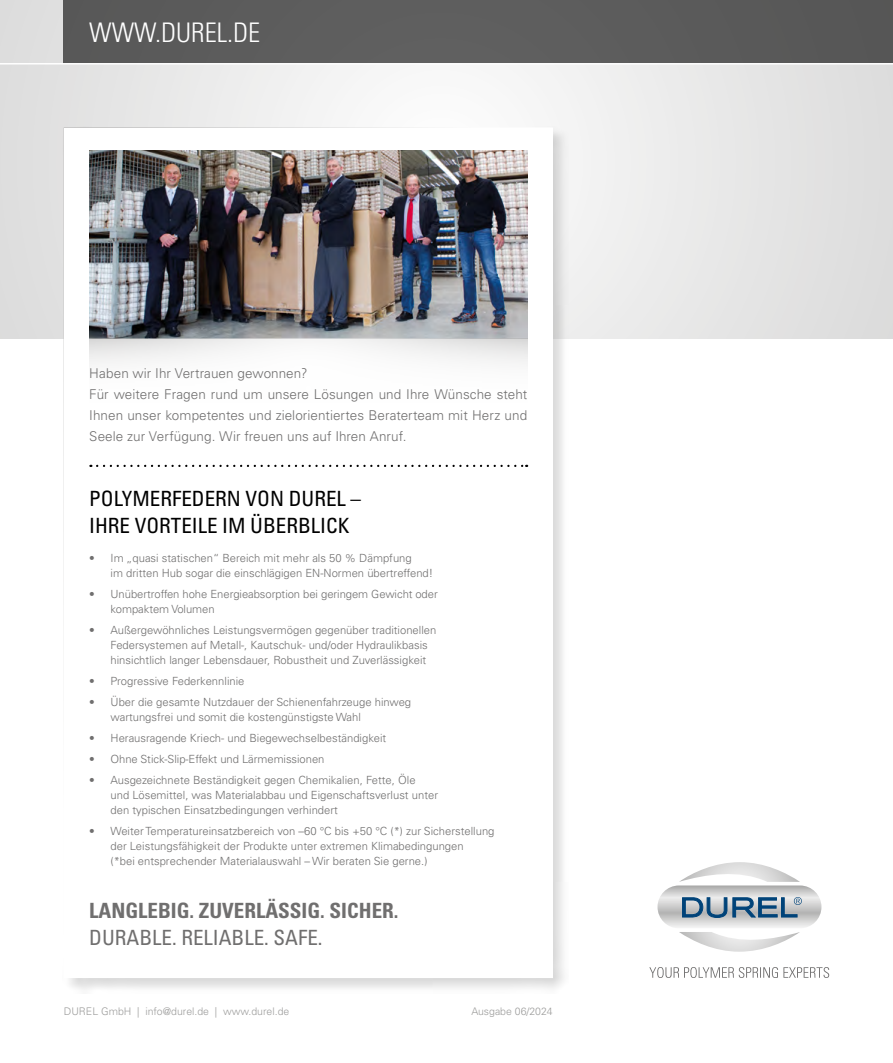
<style>
.page{position:relative;width:893px;height:1063px;background:#fff}
.page>*{position:absolute;margin:0;border:0;box-sizing:border-box;transform-origin:0 0}
.t1{font:27px "Univers LTCYR 47 Light Cond";color:#fff}
.t2{font:condensed 21px/27px "Univers LTCYR 57";color:#000}
.t3{font:21px "Univers LTCYR 67 Bold Cond";color:#706f6f}
.t4{font:condensed 21px "Univers LTCYR 57";color:#706f6f}
.t5{font:300 13.5px/21px "Univers LTCYR 45";letter-spacing:.005em;color:#706f6f}
.t6{font:300 11.25px/15px "Univers LTCYR 45";color:#706f6f}
.t7{font:300 10.5px "Univers LTCYR 45";color:#9d9d9c}
</style>
<div class="page">
<svg style="left:0;top:0;width:893px;height:338px"></svg>
<div style="left:64px;top:0;width:829px;height:64px;background:#5c5c5c"></div>
<div style="left:63px;top:126px;width:506px;height:868px;background:#000;opacity:.15"></div>
<div style="left:64px;top:128px;width:489px;height:850px;background:#fff"></div>
<img style="left:89px;top:151px;width:438px;height:187px">
<div style="left:89px;top:338px;width:438px;height:100px;background:linear-gradient(to bottom,#f2f2f2,#fff)"></div>
<svg style="left:657px;top:885px;width:164px;height:43px;background:#d2d2d2"></svg>
<svg style="left:682px;top:897px;width:120px;height:21px;background:#7994aa"></svg>
<svg style="left:649px;top:967px;width:180px;height:11px"></svg>
<svg style="left:679px;top:862px;width:121px;height:20px"></svg>
<svg style="left:679px;top:932px;width:121px;height:20px"></svg>
<hr style="left:0;top:63px;width:893px;height:2px;background:#fff">
<svg style="left:97px;top:465px;width:430px;height:2px"></svg>
<h1 class="t1" style="left:89px;top:14px;width:172px">WWW.DUREL.DE</h1>
<p class="t5" style="left:89px;top:362px;width:439px">Haben wir Ihr Vertrauen gewonnen?<br>Für weitere Fragen rund um unsere Lösungen und Ihre Wünsche steht Ihnen unser kompetentes und zielorientiertes Beraterteam mit Herz und Seele zur Verfügung. Wir freuen uns auf Ihren Anruf.</p>
<h2 class="t2" style="left:89px;top:485px;width:273px">POLYMERFEDERN VON DUREL –<br>IHRE VORTEILE IM ÜBERBLICK</h2>
<p class="t6" style="left:111px;top:550px;width:324px;text-indent:-21px">• Im „quasi statischen“ Bereich mit mehr als 50 % Dämpfung<br>im dritten Hub sogar die einschlägigen EN-Normen übertreffend!</p>
<p class="t6" style="left:111px;top:586px;width:329px;text-indent:-21px">• Unübertroffen hohe Energieabsorption bei geringem Gewicht oder kompaktem Volumen</p>
<p class="t6" style="left:111px;top:622px;width:327px;text-indent:-21px">• Außergewöhnliches Leistungsvermögen gegenüber traditionellen<br>Federsystemen auf Metall-, Kautschuk- und/oder Hydraulikbasis hinsichtlich langer Lebensdauer, Robustheit und Zuverlässigkeit</p>
<p class="t6" style="left:89px;top:673px;width:157px">• Progressive Federkennlinie</p>
<p class="t6" style="left:111px;top:694px;width:302px;text-indent:-21px">• Über die gesamte Nutzdauer der Schienenfahrzeuge hinweg wartungsfrei und somit die kostengünstigste Wahl</p>
<p class="t6" style="left:89px;top:730px;width:298px">• Herausragende Kriech- und Biegewechselbeständigkeit</p>
<p class="t6" style="left:89px;top:751px;width:237px">• Ohne Stick-Slip-Effekt und Lärmemissionen</p>
<p class="t6" style="left:111px;top:772px;width:329px;text-indent:-21px">• Ausgezeichnete Beständigkeit gegen Chemikalien, Fette, Öle<br>und Lösemittel, was Materialabbau und Eigenschaftsverlust unter den typischen Einsatzbedingungen verhindert</p>
<p class="t6" style="left:111px;top:823px;width:385px;text-indent:-21px">• Weiter Temperatureinsatzbereich von –60 °C bis +50 °C (*) zur Sicherstellung der Leistungsfähigkeit der Produkte unter extremen Klimabedingungen<br>(*bei entsprechender Materialauswahl – Wir beraten Sie gerne.)</p>
<h2 class="t3" style="left:89px;top:898px;width:311px">LANGLEBIG. ZUVERLÄSSIG. SICHER.</h2>
<h2 class="t4" style="left:89px;top:924px;width:235px">DURABLE. RELIABLE. SAFE.</h2>
<p class="t7" style="left:64px;top:1005px;width:227px">DUREL GmbH | info@durel.de | www.durel.de</p>
<p class="t7" style="left:471px;top:1005px;width:83px">Ausgabe 06/2024</p>
</div>
